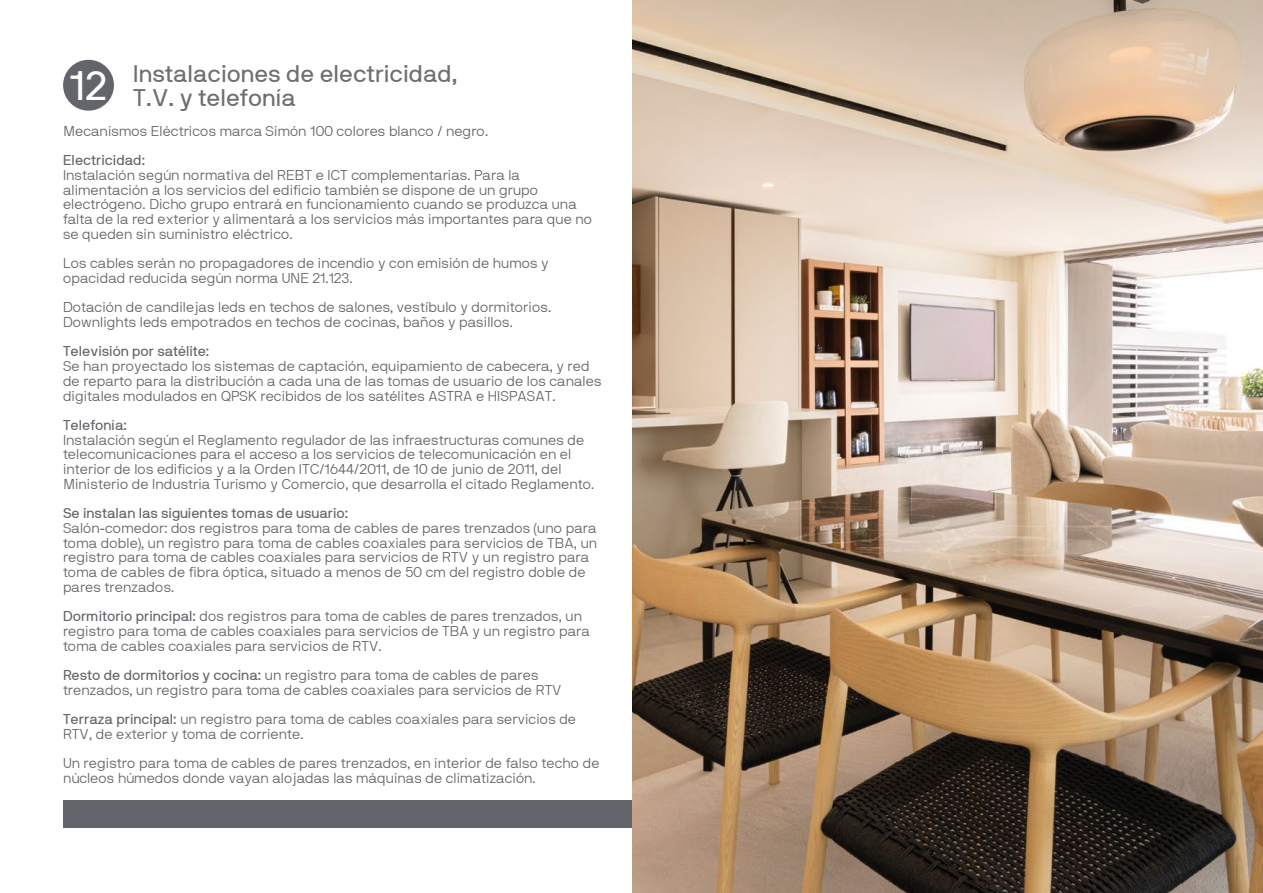
<style>
.page{position:relative;width:1263px;height:893px;background:#fff}
.page>*{position:absolute;margin:0;border:0;box-sizing:border-box;transform-origin:0 0}
.t1{font:24px/24px "NB International Regular Webfont";color:#706f6f}
.t2{font:14.25px/14.7px "NB International Light Webfont";color:#63656a}
.t3{font:14.25px "NB International Regular Webfont";color:#63656a}
.s1{font-size:41.1px;color:#fff}
.s2{font-family:"NB International Regular Webfont"}
</style>
<div class="page">
<div style="left:63px;top:800px;width:581px;height:27px;background:#63656a"></div>
<div style="left:63px;top:60px;width:51px;height:51px;background:#63656a;border-radius:50%"></div>
<img style="left:632px;top:0;width:631px;height:893px">
<h1 class="t1" style="left:133px;top:62px;width:326px;text-indent:-63px"><span class="s1">12</span> Instalaciones de electricidad,<br>T.V. y telefonía</h1>
<p class="t2" style="left:63px;top:124px;width:427px">Mecanismos Eléctricos marca Simón 100 colores blanco / negro.</p>
<p class="t3" style="left:63px;top:152px;width:84px">Electricidad:</p>
<p class="t2" style="left:63px;top:168px;width:531px">Instalación según normativa del REBT e ICT complementarias. Para la alimentación a los servicios del edificio también se dispone de un grupo electrógeno. Dicho grupo entrará en funcionamiento cuando se produzca una falta de la red exterior y alimentará a los servicios más importantes para que no se queden sin suministro eléctrico.</p>
<p class="t2" style="left:63px;top:256px;width:487px">Los cables serán no propagadores de incendio y con emisión de humos y opacidad reducida según norma UNE 21.123.</p>
<p class="t2" style="left:63px;top:300px;width:490px">Dotación de candilejas leds en techos de salones, vestíbulo y dormitorios.<br>Downlights leds empotrados en techos de cocinas, baños y pasillos.</p>
<p class="t3" style="left:63px;top:343px;width:148px">Televisión por satélite:</p>
<p class="t2" style="left:63px;top:359px;width:540px">Se han proyectado los sistemas de captación, equipamiento de cabecera, y red de reparto para la distribución a cada una de las tomas de usuario de los canales digitales modulados en QPSK recibidos de los satélites ASTRA e HISPASAT.</p>
<p class="t3" style="left:63px;top:417px;width:66px">Telefonía:</p>
<p class="t2" style="left:63px;top:432px;width:533px">Instalación según el Reglamento regulador de las infraestructuras comunes de telecomunicaciones para el acceso a los servicios de telecomunicación en el interior de los edificios y a la Orden ITC/1644/2011, de 10 de junio de 2011, del Ministerio de Industria Turismo y Comercio, que desarrolla el citado Reglamento.</p>
<p class="t3" style="left:63px;top:505px;width:287px">Se instalan las siguientes tomas de usuario:</p>
<p class="t2" style="left:63px;top:521px;width:536px">Salón‐comedor: dos registros para toma de cables de pares trenzados (uno para toma doble), un registro para toma de cables coaxiales para servicios de TBA, un registro para toma de cables coaxiales para servicios de RTV y un registro para toma de cables de fibra óptica, situado a menos de 50 cm del registro doble de pares trenzados.</p>
<p class="t2" style="left:63px;top:609px;width:528px"><span class="s2">Dormitorio principal:</span> dos registros para toma de cables de pares trenzados, un registro para toma de cables coaxiales para servicios de TBA y un registro para toma de cables coaxiales para servicios de RTV.</p>
<p class="t2" style="left:63px;top:668px;width:500px"><span class="s2">Resto de dormitorios y cocina:</span> un registro para toma de cables de pares trenzados, un registro para toma de cables coaxiales para servicios de RTV</p>
<p class="t2" style="left:63px;top:712px;width:515px"><span class="s2">Terraza principal:</span> un registro para toma de cables coaxiales para servicios de<br>RTV, de exterior y toma de corriente.</p>
<p class="t2" style="left:63px;top:756px;width:538px">Un registro para toma de cables de pares trenzados, en interior de falso techo de núcleos húmedos donde vayan alojadas las máquinas de climatización.</p>
</div>
